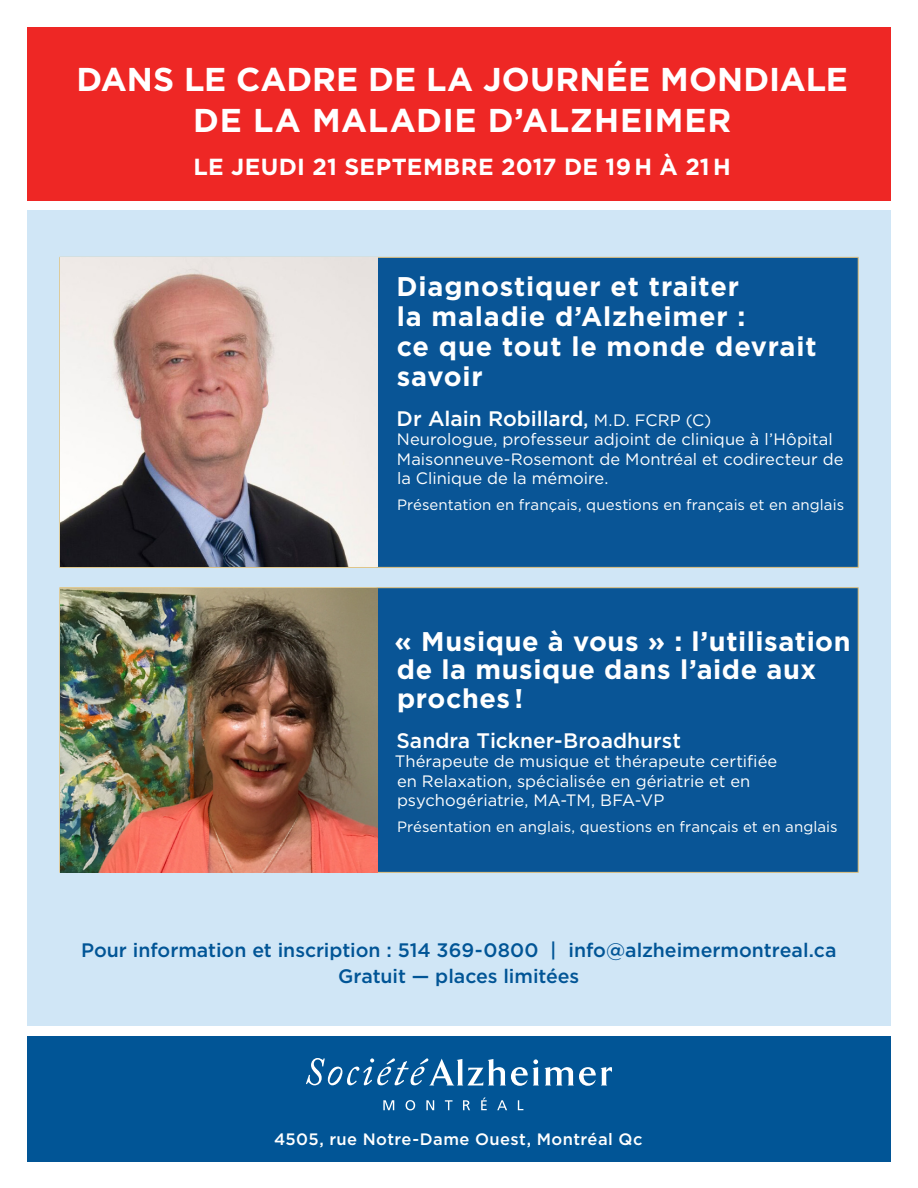
<style>
.page{position:relative;width:918px;height:1188px;background:#fff}
.page>*{position:absolute;margin:0;border:0;box-sizing:border-box;transform-origin:0 0}
.titre{font:700 33px/40.5px "Gotham HTF";letter-spacing:.005em;color:#fff;text-align:center}
.Texte_1{font:700 27px/30px "Gotham HTF";letter-spacing:.025em;color:#fff}
.titre-2{font:700 23.25px "Gotham HTF";letter-spacing:.015em;color:#fff}
.Texte_1-2{font:500 21px "Gotham HTF";color:#fff}
.Texte_1-3{font:500 19.5px "Gotham HTF";letter-spacing:-.005em;color:#015596}
.Texte_1-4{font:16.5px/19.5px "Gotham HTF";color:#fff}
.t1{font:500 16.5px "Gotham HTF";letter-spacing:.025em;color:#fff}
.Texte_1-5{font:15px "Gotham HTF";letter-spacing:.005em;color:#fff}
.s1{font-size:18px}
.s2{font-weight:400;font-size:16.5px}
</style>
<div class="page">
<div style="left:27px;top:210px;width:864px;height:816px;background:#d0e6f6"></div>
<div style="left:377px;top:258px;width:481px;height:614px;background:#095596"></div>
<hr style="left:59px;top:587px;width:317px;height:1px;background:#e1c17c">
<hr style="left:59px;top:588px;width:1px;height:284px;background:#e1c17c">
<hr style="left:376px;top:587px;width:483px;height:1px;background:#e1c17c">
<hr style="left:858px;top:588px;width:1px;height:284px;background:#e1c17c">
<hr style="left:59px;top:872px;width:317px;height:1px;background:#e1c17c">
<hr style="left:376px;top:872px;width:483px;height:1px;background:#e1c17c">
<hr style="left:59px;top:257px;width:317px;height:1px;background:#e1c17c">
<hr style="left:59px;top:258px;width:1px;height:309px;background:#e1c17c">
<hr style="left:376px;top:257px;width:483px;height:1px;background:#e1c17c">
<hr style="left:858px;top:258px;width:1px;height:309px;background:#e1c17c">
<hr style="left:59px;top:567px;width:317px;height:1px;background:#e1c17c">
<hr style="left:376px;top:567px;width:483px;height:1px;background:#e1c17c">
<img style="left:60px;top:258px;width:317px;height:309px">
<img style="left:60px;top:588px;width:317px;height:284px">
<div style="left:27px;top:1037px;width:864px;height:125px;background:#015596"></div>
<div style="left:27px;top:27px;width:864px;height:174px;background:#ee2725"></div>
<svg style="left:306px;top:1058px;width:306px;height:28px"></svg>
<svg style="left:383px;top:1100px;width:11px;height:10px"></svg>
<svg style="left:406px;top:1100px;width:9px;height:10px"></svg>
<svg style="left:426px;top:1100px;width:8px;height:10px"></svg>
<svg style="left:445px;top:1100px;width:8px;height:10px"></svg>
<svg style="left:463px;top:1100px;width:7px;height:10px"></svg>
<svg style="left:481px;top:1098px;width:6px;height:12px"></svg>
<svg style="left:497px;top:1100px;width:10px;height:10px"></svg>
<svg style="left:518px;top:1100px;width:5px;height:10px"></svg>
<p class="titre" style="left:77px;top:59px;width:773px">DANS LE CADRE DE LA JOURNÉE MONDIALE<br>DE LA MALADIE D’ALZHEIMER</p>
<p class="titre-2" style="left:194px;top:153px;width:539px">LE JEUDI 21 SEPTEMBRE 2017 DE 19H À 21H</p>
<p class="Texte_1" style="left:397px;top:271px;width:421px">Diagnostiquer et traiter<br>la maladie d’Alzheimer :<br>ce que tout le monde devrait savoir</p>
<p class="Texte_1-2" style="left:397px;top:406px;width:316px">Dr Alain Robillard<span class="s1">,</span> <span class="s2">M.D. FCRP (C)</span></p>
<p class="Texte_1-4" style="left:397px;top:429px;width:448px">Neurologue, professeur adjoint de clinique à l’Hôpital<br>Maisonneuve-Rosemont de Montréal et codirecteur de la Clinique de la mémoire.</p>
<p class="Texte_1-5" style="left:397px;top:497px;width:449px">Présentation en français, questions en français et en anglais</p>
<p class="Texte_1" style="left:395px;top:626px;width:457px;line-height:28.5px">« Musique à vous » : l’utilisation de la musique dans l’aide aux proches !</p>
<p class="Texte_1-2" style="left:396px;top:728px;width:286px">Sandra Tickner-Broadhurst</p>
<p class="Texte_1-4" style="left:395px;top:751px;width:384px">Thérapeute de musique et thérapeute certifiée en Relaxation, spécialisée en gériatrie et en psychogériatrie, MA-TM, BFA-VP</p>
<p class="Texte_1-5" style="left:397px;top:819px;width:442px">Présentation en anglais, questions en français et en anglais</p>
<p class="Texte_1-3" style="left:81px;top:939px;width:757px">Pour information et inscription : 514 369-0800 | info@alzheimermontreal.ca</p>
<p class="Texte_1-3" style="left:338px;top:965px;width:243px">Gratuit — places limitées</p>
<p class="t1" style="left:274px;top:1129px;width:370px">4505, rue Notre-Dame Ouest, Montréal Qc</p>
</div>
